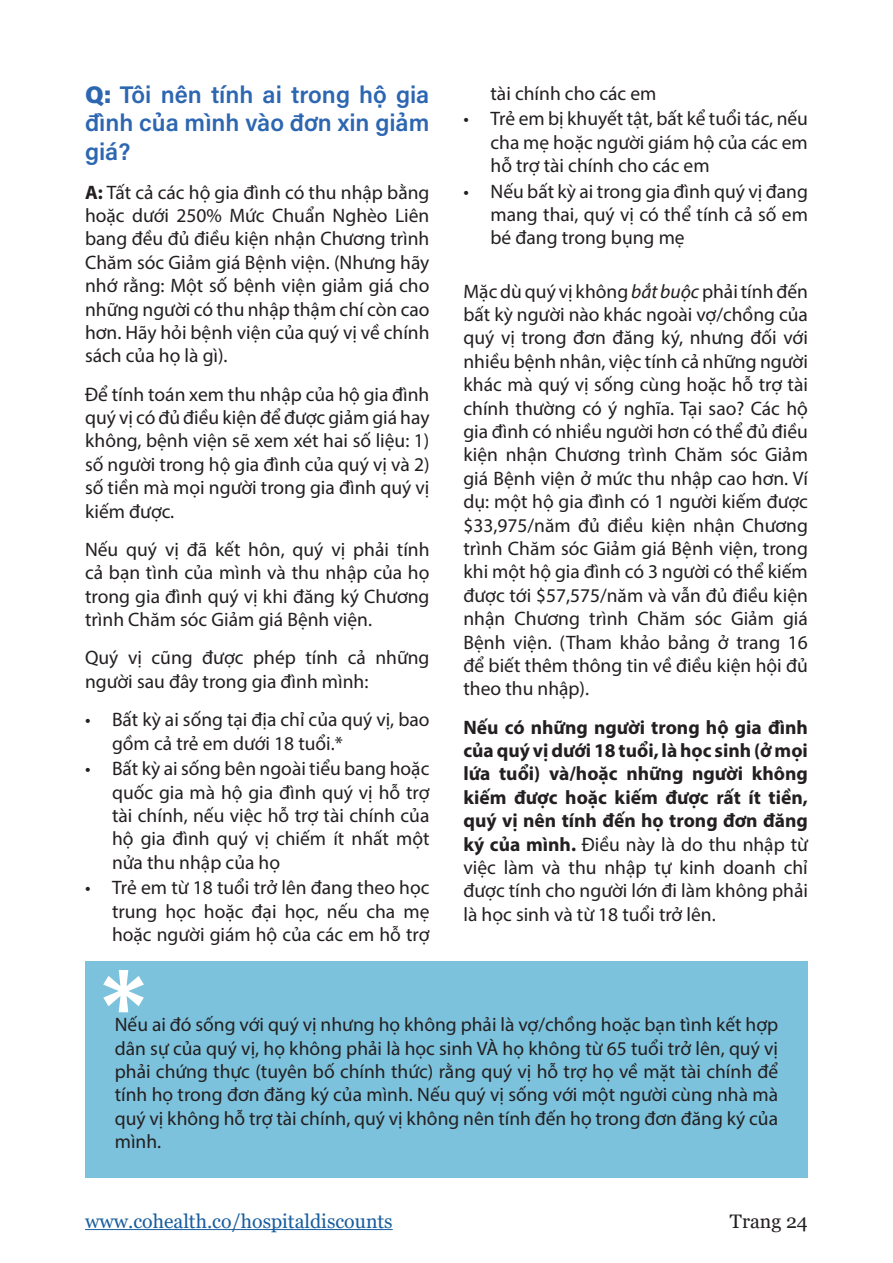
<style>
.page{position:relative;width:893px;height:1263px;background:#fff}
.page>*{position:absolute;margin:0;border:0;box-sizing:border-box;transform-origin:0 0}
.t1{font:600 108px "Acumin Pro";color:#fff}
.t2{font:600 24px/28.8px "Acumin Pro";color:#2d66b1;text-align:justify}
.t3{font:19.5px/23.4px "Myriad Pro";color:#231f20;text-align:justify}
.t4{font:700 19.5px/23.4px "Myriad Pro";color:#231f20;text-align:justify}
.t5{font:19.5px "Georgia";color:#175d9e}
.t6{font:19.5px "Georgia";color:#231f20}
.s1{font-weight:900}
.s2{font-weight:700}
.s3{font-style:italic}
.s4{font-weight:400}
</style>
<div class="page">
<div style="left:85px;top:961px;width:723px;height:217px;background:#7dc2dc"></div>
<hr style="left:85px;top:1229px;width:308px;height:1px;background:#175d9e">
<p class="t2" style="left:85px;top:79px;width:346px"><span class="s1">Q:</span> Tôi nên tính ai trong hộ gia đình của mình vào đơn xin giảm giá?</p>
<p class="t3" style="left:85px;top:180px;width:346px"><span class="s2">A:</span> Tất cả các hộ gia đình có thu nhập bằng hoặc dưới 250% Mức Chuẩn Nghèo Liên bang đều đủ điều kiện nhận Chương trình Chăm sóc Giảm giá Bệnh viện. (Nhưng hãy nhớ rằng: Một số bệnh viện giảm giá cho những người có thu nhập thậm chí còn cao hơn. Hãy hỏi bệnh viện của quý vị về chính sách của họ là gì).</p>
<p class="t3" style="left:85px;top:382px;width:346px">Để tính toán xem thu nhập của hộ gia đình quý vị có đủ điều kiện để được giảm giá hay không, bệnh viện sẽ xem xét hai số liệu: 1) số người trong hộ gia đình của quý vị và 2) số tiền mà mọi người trong gia đình quý vị kiếm được.</p>
<p class="t3" style="left:85px;top:537px;width:346px">Nếu quý vị đã kết hôn, quý vị phải tính cả bạn tình của mình và thu nhập của họ trong gia đình quý vị khi đăng ký Chương trình Chăm sóc Giảm giá Bệnh viện.</p>
<p class="t3" style="left:85px;top:646px;width:346px">Quý vị cũng được phép tính cả những người sau đây trong gia đình mình:</p>
<p class="t3" style="left:112px;top:708px;width:319px;text-indent:-27px">• Bất kỳ ai sống tại địa chỉ của quý vị, bao gồm cả trẻ em dưới 18 tuổi.*</p>
<p class="t3" style="left:112px;top:756px;width:319px;text-indent:-27px">• Bất kỳ ai sống bên ngoài tiểu bang hoặc quốc gia mà hộ gia đình quý vị hỗ trợ tài chính, nếu việc hỗ trợ tài chính của hộ gia đình quý vị chiếm ít nhất một nửa thu nhập của họ</p>
<p class="t3" style="left:112px;top:876px;width:319px;text-indent:-27px">• Trẻ em từ 18 tuổi trở lên đang theo học trung học hoặc đại học, nếu cha mẹ hoặc người giám hộ của các em hỗ trợ</p>
<h1 class="t1" style="left:101px;top:931px;width:47px">*</h1>
<p class="t3" style="left:490px;top:81px;width:167px">tài chính cho các em</p>
<p class="t3" style="left:490px;top:107px;width:319px;text-indent:-27px">• Trẻ em bị khuyết tật, bất kể tuổi tác, nếu cha mẹ hoặc người giám hộ của các em hỗ trợ tài chính cho các em</p>
<p class="t3" style="left:490px;top:179px;width:319px;text-indent:-27px">• Nếu bất kỳ ai trong gia đình quý vị đang mang thai, quý vị có thể tính cả số em bé đang trong bụng mẹ</p>
<p class="t3" style="left:463px;top:279px;width:346px">Mặc dù quý vị không <span class="s3">bắt buộc</span> phải tính đến bất kỳ người nào khác ngoài vợ/chồng của quý vị trong đơn đăng ký, nhưng đối với nhiều bệnh nhân, việc tính cả những người khác mà quý vị sống cùng hoặc hỗ trợ tài chính thường có ý nghĩa. Tại sao? Các hộ gia đình có nhiều người hơn có thể đủ điều kiện nhận Chương trình Chăm sóc Giảm giá Bệnh viện ở mức thu nhập cao hơn. Ví dụ: một hộ gia đình có 1 người kiếm được $33,975/năm đủ điều kiện nhận Chương trình Chăm sóc Giảm giá Bệnh viện, trong khi một hộ gia đình có 3 người có thể kiếm được tới $57,575/năm và vẫn đủ điều kiện nhận Chương trình Chăm sóc Giảm giá Bệnh viện. (Tham khảo bảng ở trang 16 để biết thêm thông tin về điều kiện hội đủ theo thu nhập).</p>
<p class="t4" style="left:463px;top:715px;width:346px">Nếu có những người trong hộ gia đình của quý vị dưới 18 tuổi, là học sinh (ở mọi lứa tuổi) và/hoặc những người không kiếm được hoặc kiếm được rất ít tiền, quý vị nên tính đến họ trong đơn đăng ký của mình. <span class="s4">Điều này là do thu nhập từ việc làm và thu nhập tự kinh doanh chỉ được tính cho người lớn đi làm không phải là học sinh và từ 18 tuổi trở lên.</span></p>
<p class="t3" style="left:115px;top:1012px;width:665px">Nếu ai đó sống với quý vị nhưng họ không phải là vợ/chồng hoặc bạn tình kết hợp dân sự của quý vị, họ không phải là học sinh VÀ họ không từ 65 tuổi trở lên, quý vị phải chứng thực (tuyên bố chính thức) rằng quý vị hỗ trợ họ về mặt tài chính để tính họ trong đơn đăng ký của mình. Nếu quý vị sống với một người cùng nhà mà quý vị không hỗ trợ tài chính, quý vị không nên tính đến họ trong đơn đăng ký của mình.</p>
<p class="t5" style="left:85px;top:1209px;width:309px">www.cohealth.co/hospitaldiscounts</p>
<p class="t6" style="left:730px;top:1209px;width:79px">Trang 24</p>
</div>
